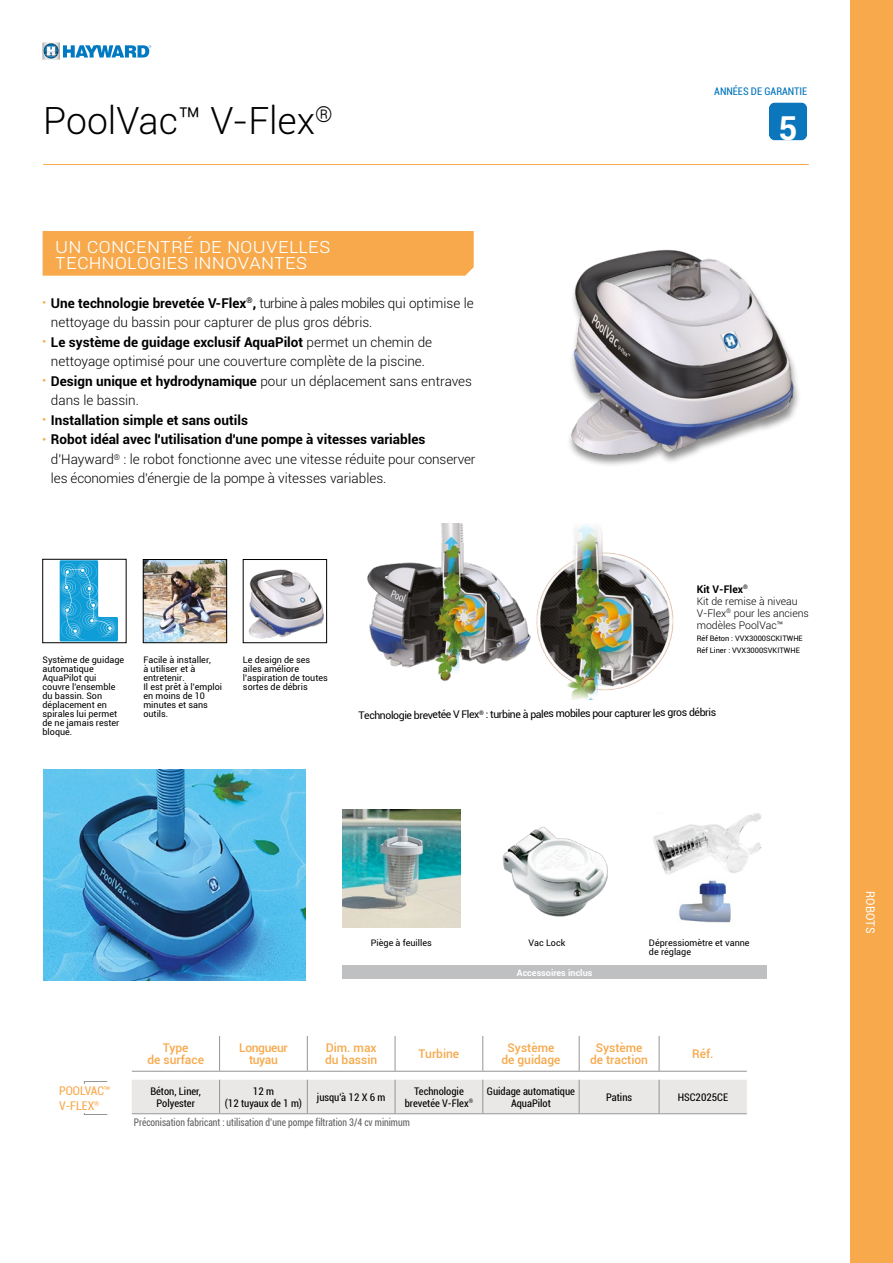
<style>
.page{position:relative;width:893px;height:1263px;background:#fff}
.page>*{position:absolute;margin:0;border:0;box-sizing:border-box;transform-origin:0 0}
.t1{font:300 37.5px "Roboto";color:#000}
.t2{font:700 33px "Roboto";color:#fff}
.t3{font:300 21px/16.2px "Roboto";color:#fff}
.t4{font:300 13.5px/19.5px "Roboto";color:#000}
.t5{font:700 13.5px "Roboto";color:#000}
.t6{font:500 12px/12px "Roboto";color:#f7a94c;text-align:center}
.t7{font:condensed 12px/14.4px "Roboto";letter-spacing:-.005em;color:#f7a94c}
.t8{font:500 12px/12px "Roboto";letter-spacing:-.03em;color:#f7a94c;text-align:center}
.t9{font:12px "Roboto";letter-spacing:.025em;color:#fff;scale:.9 1}
.t10{font:condensed 10.5px/12px "Roboto";color:#000;text-align:center}
.t11{font:10.5px "Roboto";color:#000}
.t12{font:condensed 10.5px "Roboto";color:#626261;scale:.9 1}
.t13{font:300 10.5px/12px "Roboto";color:#000}
.t14{font:condensed 10.5px "Roboto";color:#0075bc}
.t15{font:9px/9px "Roboto";color:#000}
.t16{font:700 9px "Roboto";color:#fff}
.t17{font:7.5px/12px "Roboto";color:#000}
.t18{font:6.15px "Roboto";color:#000}
.s1{font-family:"Abadi";font-weight:400;font-size:10.5px;color:#f7a94c}
.s2{font-weight:700}
</style>
<div class="page">
<img style="left:43px;top:769px;width:262px;height:211px">
<img style="left:367px;top:523px;width:135px;height:158px">
<img style="left:502px;top:524px;width:172px;height:176px">
<svg style="left:59px;top:561px;width:59px;height:80px"></svg>
<div style="left:43px;top:559px;width:83px;height:84px;border:1px solid #000"></div>
<img style="left:145px;top:561px;width:80px;height:80px">
<div style="left:143px;top:559px;width:84px;height:84px;border:1px solid #000"></div>
<img style="left:248px;top:569px;width:76px;height:70px">
<div style="left:243px;top:559px;width:84px;height:84px;border:1px solid #000"></div>
<img style="left:653px;top:813px;width:109px;height:62px">
<img style="left:502px;top:827px;width:106px;height:90px">
<img style="left:342px;top:809px;width:119px;height:118px">
<img style="left:679px;top:880px;width:52px;height:43px">
<div style="left:43px;top:231px;width:431px;height:45px;background:#f7a94c"></div>
<img style="left:569px;top:249px;width:230px;height:216px">
<div style="left:850px;top:0;width:43px;height:1263px;background:#f7a94c"></div>
<hr style="left:43px;top:164px;width:766px;height:1px;background:#f7a94c">
<div style="left:84px;top:1081px;width:24px;height:34px;border:1px solid #939494"></div>
<div style="left:59px;top:1084px;width:52px;height:28px;background:#fff"></div>
<svg style="left:132px;top:1036px;width:615px;height:77px"></svg>
<hr style="left:219px;top:1036px;width:1px;height:35px;background:#939494">
<hr style="left:307px;top:1036px;width:1px;height:35px;background:#939494">
<hr style="left:395px;top:1036px;width:1px;height:35px;background:#939494">
<hr style="left:483px;top:1036px;width:1px;height:35px;background:#939494">
<hr style="left:579px;top:1036px;width:1px;height:35px;background:#939494">
<hr style="left:659px;top:1036px;width:1px;height:35px;background:#939494">
<hr style="left:219px;top:1080px;width:1px;height:33px;background:#939494">
<hr style="left:307px;top:1080px;width:1px;height:33px;background:#939494">
<hr style="left:395px;top:1080px;width:1px;height:33px;background:#939494">
<hr style="left:483px;top:1080px;width:1px;height:33px;background:#939494">
<hr style="left:579px;top:1080px;width:1px;height:33px;background:#939494">
<hr style="left:659px;top:1080px;width:1px;height:33px;background:#939494">
<hr style="left:132px;top:1113px;width:88px;height:1px;background:#939494">
<hr style="left:220px;top:1113px;width:87px;height:1px;background:#939494">
<hr style="left:307px;top:1113px;width:88px;height:1px;background:#939494">
<hr style="left:395px;top:1113px;width:88px;height:1px;background:#939494">
<hr style="left:483px;top:1113px;width:96px;height:1px;background:#939494">
<hr style="left:579px;top:1113px;width:80px;height:1px;background:#939494">
<hr style="left:659px;top:1113px;width:88px;height:1px;background:#939494">
<hr style="left:132px;top:1071px;width:88px;height:1px;background:#939494">
<hr style="left:220px;top:1071px;width:87px;height:1px;background:#939494">
<hr style="left:307px;top:1071px;width:88px;height:1px;background:#939494">
<hr style="left:395px;top:1071px;width:88px;height:1px;background:#939494">
<hr style="left:483px;top:1071px;width:96px;height:1px;background:#939494">
<hr style="left:579px;top:1071px;width:80px;height:1px;background:#939494">
<hr style="left:659px;top:1071px;width:88px;height:1px;background:#939494">
<div style="left:342px;top:965px;width:425px;height:14px;background:#bfc0c1"></div>
<svg style="left:769px;top:102px;width:38px;height:38px"></svg>
<svg style="left:43px;top:43px;width:108px;height:17px"></svg>
<h1 class="t1" style="left:43px;top:95px;width:291px">PoolVac™ V-Flex<sup>®</sup></h1>
<h3 class="t3" style="left:55px;top:237px;width:277px">Un concentré de nouvelles technologies innovantes</h3>
<p class="t4" style="left:51px;top:293px;width:424px;text-indent:-9px"><span class="s1">•</span> <span class="s2">Une technologie brevetée V-Flex</span><sup>®</sup><span class="s2">,</span> turbine à pales mobiles qui optimise le nettoyage du bassin pour capturer de plus gros débris.</p>
<p class="t4" style="left:42px;top:332px;width:391px;text-align:center"><span class="s1">•</span> <span class="s2">Le système de guidage exclusif AquaPilot</span> permet un chemin de nettoyage optimisé pour une couverture complète de la piscine.</p>
<p class="t4" style="left:51px;top:371px;width:423px;text-indent:-9px"><span class="s1">•</span> <span class="s2">Design unique et hydrodynamique</span> pour un déplacement sans entraves dans le bassin.</p>
<p class="t5" style="left:42px;top:411px;width:207px"><span class="s1">•</span> Installation simple et sans outils</p>
<p class="t4" style="left:51px;top:429px;width:426px;text-indent:-9px"><span class="s1">•</span> <span class="s2">Robot idéal avec l'utilisation d'une pompe à vitesses variables </span>d'Hayward<sup>®</sup> : le robot fonctionne avec une vitesse réduite pour conserver les économies d'énergie de la pompe à vitesses variables.</p>
<p class="t14" style="left:714px;top:83px;width:95px">ANNÉES DE GARANTIE</p>
<h2 class="t2" style="left:779px;top:105px;width:20px">5</h2>
<p class="t13" style="left:697px;top:583px;width:114px"><span class="s2">Kit V-Flex</span><sup>®<br></sup>Kit de remise à niveau<br>V-Flex<sup>®</sup> pour les anciens modèles PoolVac™</p>
<p class="t17" style="left:697px;top:632px;width:108px">Réf Béton : VVX3000SCKITWHE<br>Réf Liner : VVX3000SVKITWHE</p>
<p class="t15" style="left:43px;top:655px;width:83px">Système de guidage automatique<br>AquaPilot qui couvre l'ensemble du bassin. Son déplacement en spirales lui permet de ne jamais rester bloqué.</p>
<p class="t15" style="left:143px;top:655px;width:80px">Facile à installer,<br>à utiliser et à entretenir.<br>Il est prêt à l'emploi en moins de 10 minutes et sans outils.</p>
<p class="t15" style="left:243px;top:655px;width:86px">Le design de ses ailes améliore l'aspiration de toutes sortes de débris</p>
<p class="t11" style="left:358px;top:708px;width:123px;rotate:-1deg">Technologie brevetée V Flex</p>
<p class="t18" style="left:479px;top:708px;width:6px">®</p>
<p class="t11" style="left:486px;top:708px;width:232px;rotate:-1deg">: turbine à pales mobiles pour capturer les gros débris</p>
<p class="t15" style="left:371px;top:938px;width:62px">Piège à feuilles</p>
<p class="t15" style="left:528px;top:938px;width:38px">Vac Lock</p>
<p class="t16" style="left:517px;top:966px;width:77px">Accessoires inclus</p>
<p class="t15" style="left:649px;top:938px;width:102px">Dépressiomètre et vanne de réglage</p>
<p class="t7" style="left:59px;top:1083px;width:53px">POOLVAC™<br>V-FLEX<sup>®</sup></p>
<p class="t6" style="left:147px;top:1041px;width:58px">Type<br>de surface</p>
<p class="t8" style="left:239px;top:1041px;width:50px">Longueur tuyau</p>
<p class="t6" style="left:325px;top:1041px;width:54px;text-align:left">Dim. max du bassin</p>
<p class="t6" style="left:419px;top:1047px;width:42px">Turbine</p>
<p class="t6" style="left:501px;top:1041px;width:61px">Système de guidage</p>
<p class="t6" style="left:590px;top:1041px;width:59px">Système de traction</p>
<p class="t6" style="left:692px;top:1047px;width:23px">Réf.</p>
<p class="t10" style="left:150px;top:1084px;width:52px">Béton, Liner,<br>Polyester</p>
<p class="t10" style="left:225px;top:1084px;width:79px">12 m<br>(12 tuyaux de 1 m)</p>
<p class="t10" style="left:317px;top:1090px;width:70px">jusqu'à 12 X 6 m</p>
<p class="t10" style="left:405px;top:1084px;width:70px">Technologie brevetée V-Flex<sup>®</sup></p>
<p class="t10" style="left:487px;top:1084px;width:90px">Guidage automatique<br>AquaPilot</p>
<p class="t10" style="left:606px;top:1090px;width:28px">Patins</p>
<p class="t10" style="left:678px;top:1090px;width:52px">HSC2025CE</p>
<p class="t12" style="left:134px;top:1115px;width:308px">Préconisation fabricant : utilisation d’une pompe filtration 3/4 cv minimum</p>
<p class="t9" style="left:879px;top:891px;width:49px;rotate:90deg">ROBOTS</p>
</div>
